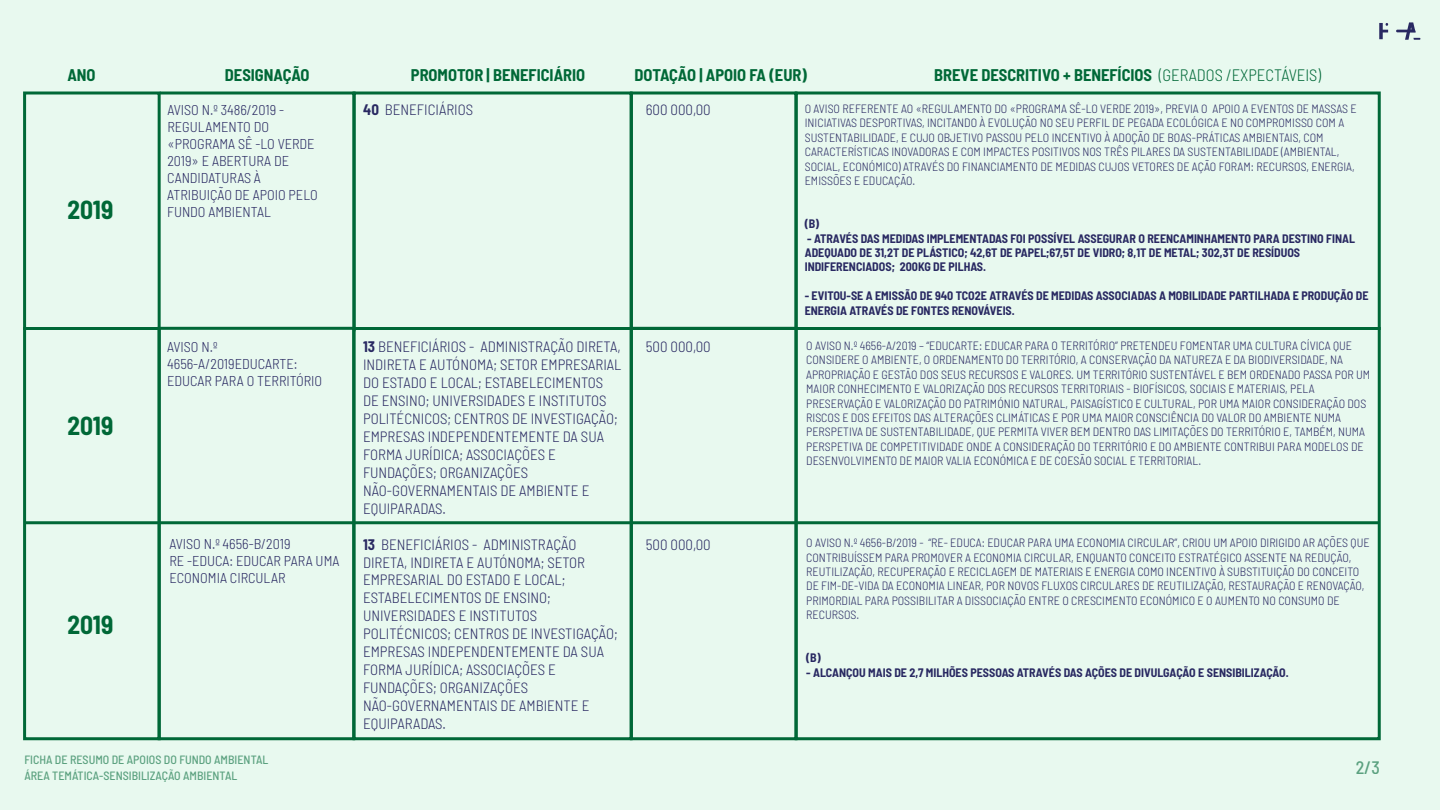
<style>
.page{position:relative;width:1440px;height:810px;background:#e8f9ef}
.page>*{position:absolute;margin:0;border:0;box-sizing:border-box;transform-origin:0 0}
.t1{font:700 semi-condensed 25.42px "Barlow";color:#006837}
.t2{font:500 semi-condensed 18px "Barlow";color:#006837}
.t3{font:700 semi-condensed 16.5px "Barlow";color:#006837}
.t4{font:300 semi-condensed 14.92px/17.9px "Barlow";color:#292962}
.t5{font:300 semi-condensed 14.25px/17.1px "Barlow";color:#292962}
.t6{font:300 semi-condensed 12px/14.4px "Barlow";color:#292962}
.t7{font:700 semi-condensed 12px/14.4px "Barlow";color:#292962}
.t8{font:500 semi-condensed 12px/15.8px "Barlow";color:#006837}
.s1{font-weight:300}
.s2{font-weight:700}
</style>
<div class="page">
<svg style="left:1379px;top:23px;width:9px;height:16px"></svg>
<svg style="left:1396px;top:22px;width:24px;height:18px"></svg>
<div style="left:23px;top:92px;width:138px;height:238px;border:3px solid #006837"></div>
<svg style="left:157px;top:91px;width:200px;height:236px"></svg>
<div style="left:353px;top:92px;width:280px;height:238px;border:3px solid #006837"></div>
<div style="left:630px;top:92px;width:167px;height:238px;border:3px solid #006837"></div>
<div style="left:795px;top:92px;width:586px;height:238px;border:3px solid #006837"></div>
<div style="left:23px;top:327px;width:138px;height:413px;border:3px solid #006837"></div>
<div style="left:158px;top:327px;width:197px;height:413px;border:3px solid #006837"></div>
<div style="left:353px;top:327px;width:280px;height:413px;border:3px solid #006837"></div>
<div style="left:630px;top:327px;width:167px;height:413px;border:3px solid #006837"></div>
<div style="left:795px;top:327px;width:586px;height:413px;border:3px solid #006837"></div>
<hr style="left:25px;top:521px;width:1354px;height:3px;background:#006837">
<h3 class="t3" style="left:67px;top:63px;width:30px">ANO</h3>
<h3 class="t3" style="left:225px;top:63px;width:86px">DESIGNAÇÃO</h3>
<h3 class="t3" style="left:411px;top:63px;width:176px">PROMOTOR | BENEFICIÁRIO</h3>
<h3 class="t3" style="left:634px;top:63px;width:174px">DOTAÇÃO | APOIO FA (EUR)</h3>
<h3 class="t3" style="left:934px;top:63px;width:388px">BREVE DESCRITIVO + BENEFÍCIOS <span class="s1">(GERADOS /EXPECTÁVEIS)</span></h3>
<h1 class="t1" style="left:67px;top:191px;width:47px">2019</h1>
<h1 class="t1" style="left:67px;top:408px;width:47px">2019</h1>
<h1 class="t1" style="left:67px;top:607px;width:47px">2019</h1>
<p class="t5" style="left:167px;top:100px;width:152px">AVISO N.º 3486/2019 -<br>REGULAMENTO DO «PROGRAMA SÊ -LO VERDE<br>2019» E ABERTURA DE<br>CANDIDATURAS À<br>ATRIBUIÇÃO DE APOIO PELO<br>FUNDO AMBIENTAL</p>
<p class="t4" style="left:363px;top:100px;width:111px"><span class="s2">40</span> BENEFICIÁRIOS</p>
<p class="t4" style="left:646px;top:100px;width:67px">600 000,00</p>
<p class="t5" style="left:167px;top:337px;width:157px">AVISO N.º<br>4656-A/2019EDUCARTE:<br>EDUCAR PARA O TERRITÓRIO</p>
<p class="t4" style="left:363px;top:337px;width:260px"><span class="s2">13</span> BENEFICIÁRIOS - ADMINISTRAÇÃO DIRETA, INDIRETA E AUTÓNOMA; SETOR EMPRESARIAL DO ESTADO E LOCAL; ESTABELECIMENTOS DE ENSINO; UNIVERSIDADES E INSTITUTOS POLITÉCNICOS; CENTROS DE INVESTIGAÇÃO; EMPRESAS INDEPENDENTEMENTE DA SUA FORMA JURÍDICA; ASSOCIAÇÕES E FUNDAÇÕES; ORGANIZAÇÕES NÃO-GOVERNAMENTAIS DE AMBIENTE E EQUIPARADAS.</p>
<p class="t4" style="left:646px;top:337px;width:67px">500 000,00</p>
<p class="t5" style="left:169px;top:534px;width:172px">AVISO N.º 4656-B/2019<br>RE -EDUCA: EDUCAR PARA UMA<br>ECONOMIA CIRCULAR</p>
<p class="t4" style="left:363px;top:534px;width:256px"><span class="s2">13</span> BENEFICIÁRIOS - ADMINISTRAÇÃO<br>DIRETA, INDIRETA E AUTÓNOMA; SETOR<br>EMPRESARIAL DO ESTADO E LOCAL;<br>ESTABELECIMENTOS DE ENSINO;<br>UNIVERSIDADES E INSTITUTOS<br>POLITÉCNICOS; CENTROS DE INVESTIGAÇÃO;<br>EMPRESAS INDEPENDENTEMENTE DA SUA<br>FORMA JURÍDICA; ASSOCIAÇÕES E<br>FUNDAÇÕES; ORGANIZAÇÕES<br>NÃO-GOVERNAMENTAIS DE AMBIENTE E<br>EQUIPARADAS.</p>
<p class="t4" style="left:646px;top:534px;width:67px">500 000,00</p>
<p class="t8" style="left:24px;top:751px;width:246px">FICHA DE RESUMO DE APOIOS DO FUNDO AMBIENTAL<br>ÁREA TEMÁTICA-SENSIBILIZAÇÃO AMBIENTAL</p>
<p class="t6" style="left:805px;top:101px;width:553px">O AVISO REFERENTE AO «REGULAMENTO DO «PROGRAMA SÊ-LO VERDE 2019», PREVIA O APOIO A EVENTOS DE MASSAS E INICIATIVAS DESPORTIVAS, INCITANDO À EVOLUÇÃO NO SEU PERFIL DE PEGADA ECOLÓGICA E NO COMPROMISSO COM A SUSTENTABILIDADE, E CUJO OBJETIVO PASSOU PELO INCENTIVO À ADOÇÃO DE BOAS-PRÁTICAS AMBIENTAIS, COM CARACTERÍSTICAS INOVADORAS E COM IMPACTES POSITIVOS NOS TRÊS PILARES DA SUSTENTABILIDADE (AMBIENTAL, SOCIAL, ECONÓMICO) ATRAVÉS DO FINANCIAMENTO DE MEDIDAS CUJOS VETORES DE AÇÃO FORAM: RECURSOS, ENERGIA, EMISSÕES E EDUCAÇÃO.</p>
<p class="t7" style="left:805px;top:216px;width:16px">(B)</p>
<p class="t7" style="left:805px;top:230px;width:552px">- ATRAVÉS DAS MEDIDAS IMPLEMENTADAS FOI POSSÍVEL ASSEGURAR O REENCAMINHAMENTO PARA DESTINO FINAL<br>ADEQUADO DE 31,2T DE PLÁSTICO; 42,6T DE PAPEL;67,5T DE VIDRO; 8,1T DE METAL; 302,3T DE RESÍDUOS<br>INDIFERENCIADOS; 200KG DE PILHAS.</p>
<p class="t7" style="left:805px;top:288px;width:565px">- EVITOU-SE A EMISSÃO DE 940 TCO2E ATRAVÉS DE MEDIDAS ASSOCIADAS A MOBILIDADE PARTILHADA E PRODUÇÃO DE<br>ENERGIA ATRAVÉS DE FONTES RENOVÁVEIS.</p>
<p class="t6" style="left:806px;top:338px;width:566px">O AVISO N.º 4656-A/2019 – “EDUCARTE: EDUCAR PARA O TERRITÓRIO” PRETENDEU FOMENTAR UMA CULTURA CÍVICA QUE CONSIDERE O AMBIENTE, O ORDENAMENTO DO TERRITÓRIO, A CONSERVAÇÃO DA NATUREZA E DA BIODIVERSIDADE, NA APROPRIAÇÃO E GESTÃO DOS SEUS RECURSOS E VALORES. UM TERRITÓRIO SUSTENTÁVEL E BEM ORDENADO PASSA POR UM MAIOR CONHECIMENTO E VALORIZAÇÃO DOS RECURSOS TERRITORIAIS - BIOFÍSICOS, SOCIAIS E MATERIAIS, PELA PRESERVAÇÃO E VALORIZAÇÃO DO PATRIMÓNIO NATURAL, PAISAGÍSTICO E CULTURAL, POR UMA MAIOR CONSIDERAÇÃO DOS RISCOS E DOS EFEITOS DAS ALTERAÇÕES CLIMÁTICAS E POR UMA MAIOR CONSCIÊNCIA DO VALOR DO AMBIENTE NUMA PERSPETIVA DE SUSTENTABILIDADE, QUE PERMITA VIVER BEM DENTRO DAS LIMITAÇÕES DO TERRITÓRIO E, TAMBÉM, NUMA PERSPETIVA DE COMPETITIVIDADE ONDE A CONSIDERAÇÃO DO TERRITÓRIO E DO AMBIENTE CONTRIBUI PARA MODELOS DE DESENVOLVIMENTO DE MAIOR VALIA ECONÓMICA E DE COESÃO SOCIAL E TERRITORIAL.</p>
<p class="t6" style="left:806px;top:535px;width:565px">O AVISO N.º 4656-B/2019 - “RE- EDUCA: EDUCAR PARA UMA ECONOMIA CIRCULAR”, CRIOU UM APOIO DIRIGIDO AR AÇÕES QUE CONTRIBUÍSSEM PARA PROMOVER A ECONOMIA CIRCULAR, ENQUANTO CONCEITO ESTRATÉGICO ASSENTE NA REDUÇÃO, REUTILIZAÇÃO, RECUPERAÇÃO E RECICLAGEM DE MATERIAIS E ENERGIA COMO INCENTIVO À SUBSTITUIÇÃO DO CONCEITO DE FIM-DE-VIDA DA ECONOMIA LINEAR, POR NOVOS FLUXOS CIRCULARES DE REUTILIZAÇÃO, RESTAURAÇÃO E RENOVAÇÃO, PRIMORDIAL PARA POSSIBILITAR A DISSOCIAÇÃO ENTRE O CRESCIMENTO ECONÓMICO E O AUMENTO NO CONSUMO DE RECURSOS.</p>
<p class="t7" style="left:806px;top:650px;width:16px">(B)</p>
<p class="t7" style="left:806px;top:664px;width:484px">- ALCANÇOU MAIS DE 2,7 MILHÕES PESSOAS ATRAVÉS DAS AÇÕES DE DIVULGAÇÃO E SENSIBILIZAÇÃO.</p>
<h2 class="t2" style="left:1356px;top:754px;width:26px">2/3</h2>
</div>
